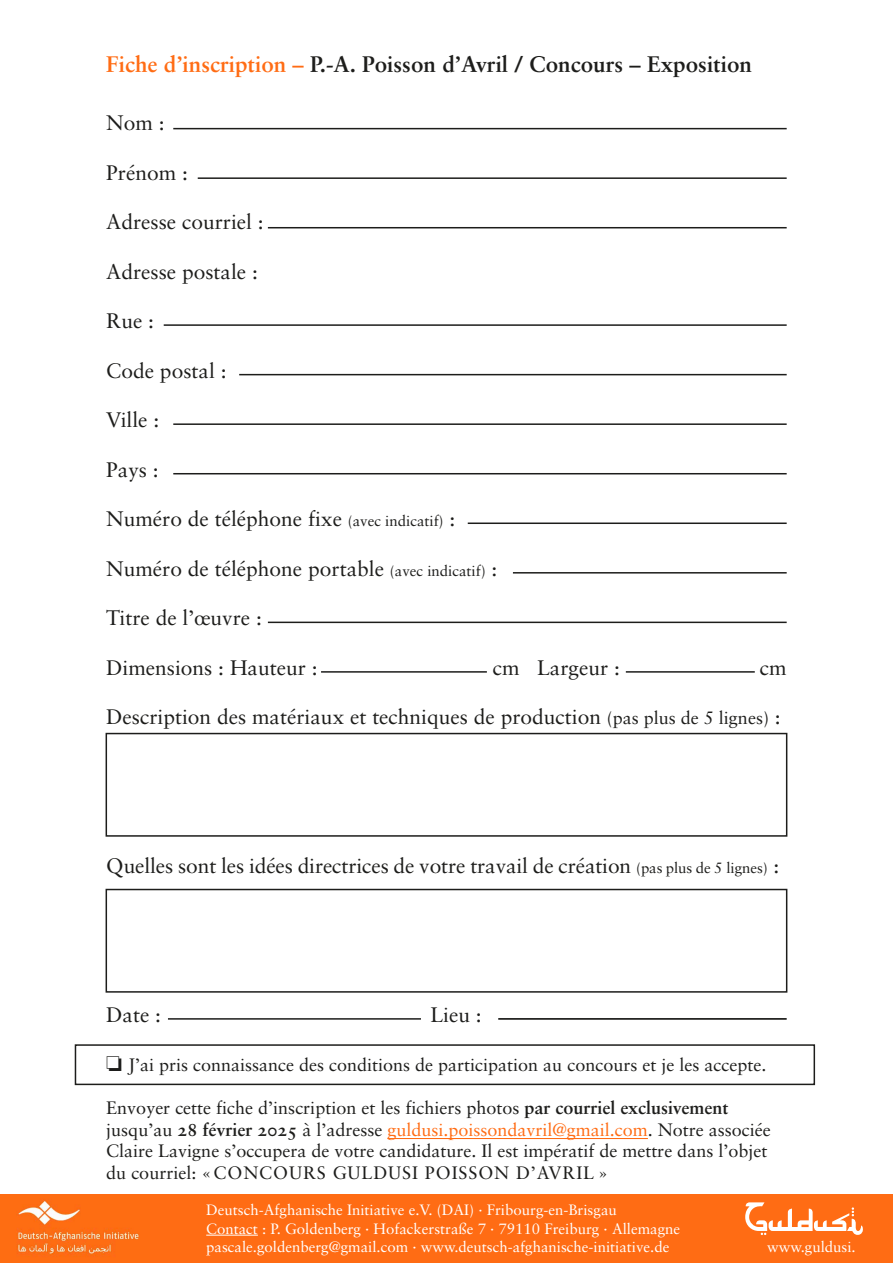
<style>
.page{position:relative;width:893px;height:1263px;background:#fff}
.page>*{position:absolute;margin:0;border:0;box-sizing:border-box;transform-origin:0 0}
.t1{font:700 22.5px "Sabon CE";color:#1d1d1b}
.t2{font:21px "Sabon CE";color:#1d1d1b}
.t3{font:18px/21.8px "Sabon CE";color:#1d1d1b}
.t4{font:15px/18.8px "Sabon CE";color:#fff}
.s1{color:#ff6c14}
.s2{font-size:15px}
.s3{font-size:18px}
.s4{font-family:"Sabon Bold Os F"}
</style>
<div class="page">
<div style="left:75px;top:1044px;width:740px;height:41px;border:2px solid #1d1d1b"></div>
<div style="left:0;top:1195px;width:893px;height:68px;background:#ff6c14"></div>
<hr style="left:206px;top:1235px;width:52px;height:1px;background:#fff">
<hr style="left:387px;top:1138px;width:261px;height:1px;background:#ff6c14">
<hr style="left:173px;top:128px;width:614px;height:1px;background:#1d1d1b">
<hr style="left:198px;top:177px;width:589px;height:2px;background:#1d1d1b">
<hr style="left:268px;top:227px;width:519px;height:1px;background:#1d1d1b">
<hr style="left:164px;top:324px;width:623px;height:2px;background:#1d1d1b">
<hr style="left:239px;top:374px;width:548px;height:1px;background:#1d1d1b">
<hr style="left:173px;top:423px;width:614px;height:2px;background:#1d1d1b">
<hr style="left:173px;top:473px;width:614px;height:1px;background:#1d1d1b">
<hr style="left:468px;top:522px;width:319px;height:2px;background:#1d1d1b">
<hr style="left:513px;top:572px;width:274px;height:1px;background:#1d1d1b">
<hr style="left:268px;top:622px;width:519px;height:1px;background:#1d1d1b">
<hr style="left:626px;top:671px;width:129px;height:2px;background:#1d1d1b">
<hr style="left:498px;top:1018px;width:289px;height:2px;background:#1d1d1b">
<hr style="left:168px;top:1018px;width:253px;height:2px;background:#1d1d1b">
<hr style="left:321px;top:671px;width:166px;height:2px;background:#1d1d1b">
<div style="left:106px;top:733px;width:681px;height:104px;border:2px solid #1d1d1b"></div>
<div style="left:106px;top:889px;width:681px;height:104px;border:2px solid #1d1d1b"></div>
<img style="left:17px;top:1200px;width:122px;height:57px">
<svg style="left:745px;top:1202px;width:118px;height:33px"></svg>
<p class="t1" style="left:106px;top:51px;width:647px"><span class="s1">Fiche d’inscription –</span> P.-A. Poisson d’Avril / Concours – Exposition</p>
<p class="t2" style="left:106px;top:111px;width:60px">Nom :</p>
<p class="t2" style="left:106px;top:160px;width:83px">Prénom :</p>
<p class="t2" style="left:106px;top:210px;width:159px">Adresse courriel :</p>
<p class="t2" style="left:106px;top:259px;width:153px">Adresse postale :</p>
<p class="t2" style="left:106px;top:309px;width:49px">Rue :</p>
<p class="t2" style="left:106px;top:358px;width:122px">Code postal :</p>
<p class="t2" style="left:106px;top:408px;width:54px">Ville :</p>
<p class="t2" style="left:106px;top:457px;width:54px">Pays :</p>
<p class="t2" style="left:106px;top:507px;width:350px">Numéro de téléphone fixe <span class="s2">(avec indicatif)</span> :</p>
<p class="t2" style="left:106px;top:556px;width:393px">Numéro de téléphone portable <span class="s2">(avec indicatif)</span> :</p>
<p class="t2" style="left:106px;top:606px;width:157px">Titre de l’œuvre :</p>
<p class="t2" style="left:106px;top:655px;width:213px">Dimensions : Hauteur :</p>
<p class="t2" style="left:493px;top:655px;width:129px">cm Largeur :</p>
<p class="t2" style="left:760px;top:655px;width:28px">cm</p>
<p class="t2" style="left:106px;top:705px;width:676px">Description des matériaux et techniques de production <span class="s3">(pas plus de 5 lignes)</span> :</p>
<p class="t2" style="left:106px;top:853px;width:674px">Quelles sont les idées directrices de votre travail de création <span class="s2">(pas plus de 5 lignes)</span> :</p>
<p class="t2" style="left:106px;top:1002px;width:56px">Date :</p>
<p class="t2" style="left:430px;top:1002px;width:53px">Lieu :</p>
<p class="t3" style="left:106px;top:1054px;width:661px">❏ J’ai pris connaissance des conditions de participation au concours et je les accepte.</p>
<p class="t3" style="left:106px;top:1096px;width:666px">Envoyer cette fiche d’inscription et les fichiers photos <span class="s4">par courriel exclusivement </span>jusqu’au <span class="s4">28 février 2025</span> à l’adresse <span class="s1">guldusi.poissondavril@gmail.com</span>. Notre associée Claire Lavigne s’occupera de votre candidature. Il est impératif de mettre dans l’objet du courriel: «CONCOURS GULDUSI POISSON D’AVRIL »</p>
<p class="t4" style="left:206px;top:1200px;width:476px">Deutsch-Afghanische Initiative e.V. (DAI) · Fribourg-en-Brisgau<br>Contact : P. Goldenberg · Hofackerstraße 7 · 79110 Freiburg · Allemagne pascale.goldenberg@gmail.com · www.deutsch-afghanische-initiative.de</p>
<p class="t4" style="left:767px;top:1238px;width:90px">www.guldusi.</p>
</div>
